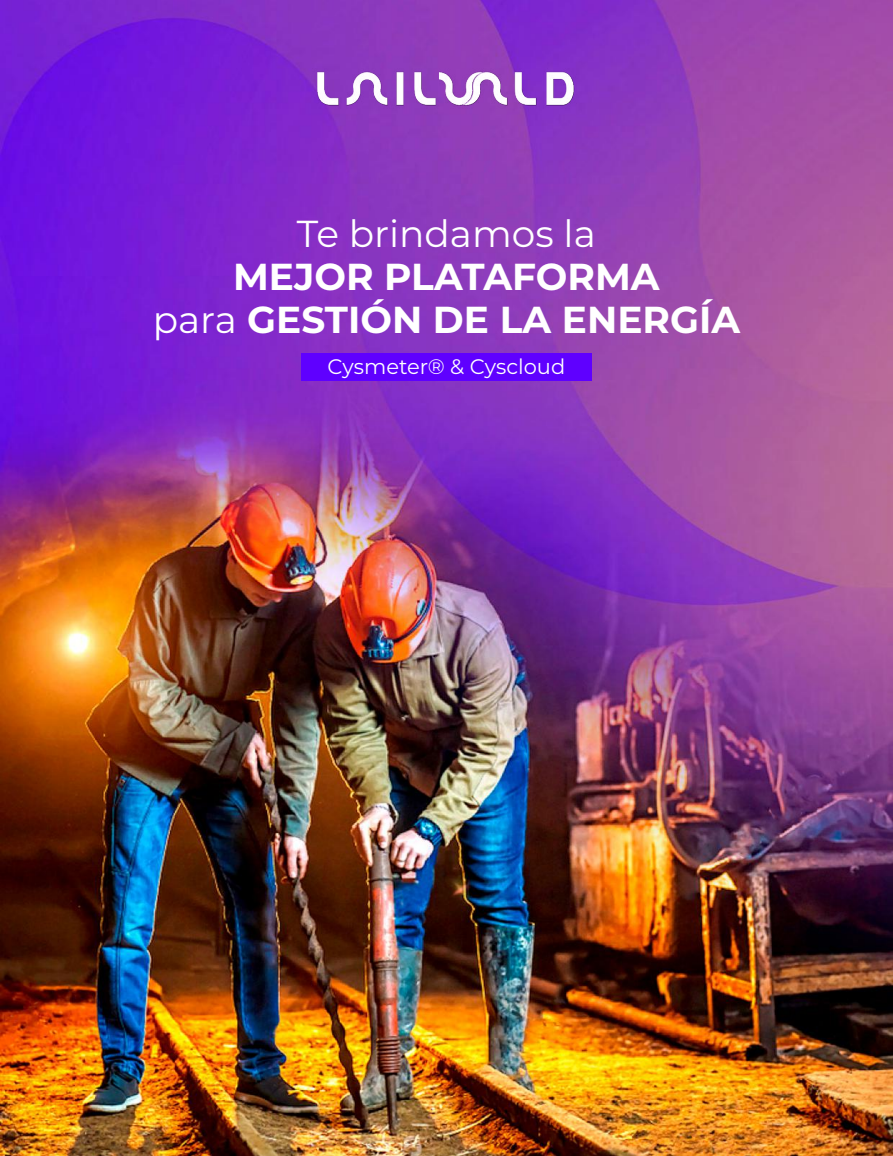
<style>
.page{position:relative;width:893px;height:1156px;background:#fff}
.page>*{position:absolute;margin:0;border:0;box-sizing:border-box;transform-origin:0 0}
.t1{font:700 37.5px "Montserrat";color:#fff}
.t2{font:37.5px "Montserrat";color:#fff}
.t3{font:21px "Montserrat";color:#fff}
.s1{font-weight:400}
</style>
<div class="page">
<img style="left:0;top:0;width:893px;height:1156px">
<img style="left:312px;top:69px;width:269px;height:39px">
<div style="left:301px;top:353px;width:290px;height:28px;background:#5f00ff"></div>
<p class="t2" style="left:297px;top:207px;width:300px">Te brindamos la</p>
<p class="t1" style="left:233px;top:250px;width:428px">MEJOR PLATAFORMA</p>
<p class="t1" style="left:153px;top:293px;width:589px"><span class="s1">para</span> GESTIÓN DE LA ENERGÍA</p>
<p class="t3" style="left:327px;top:352px;width:239px">Cysmeter® &amp; Cyscloud</p>
</div>
